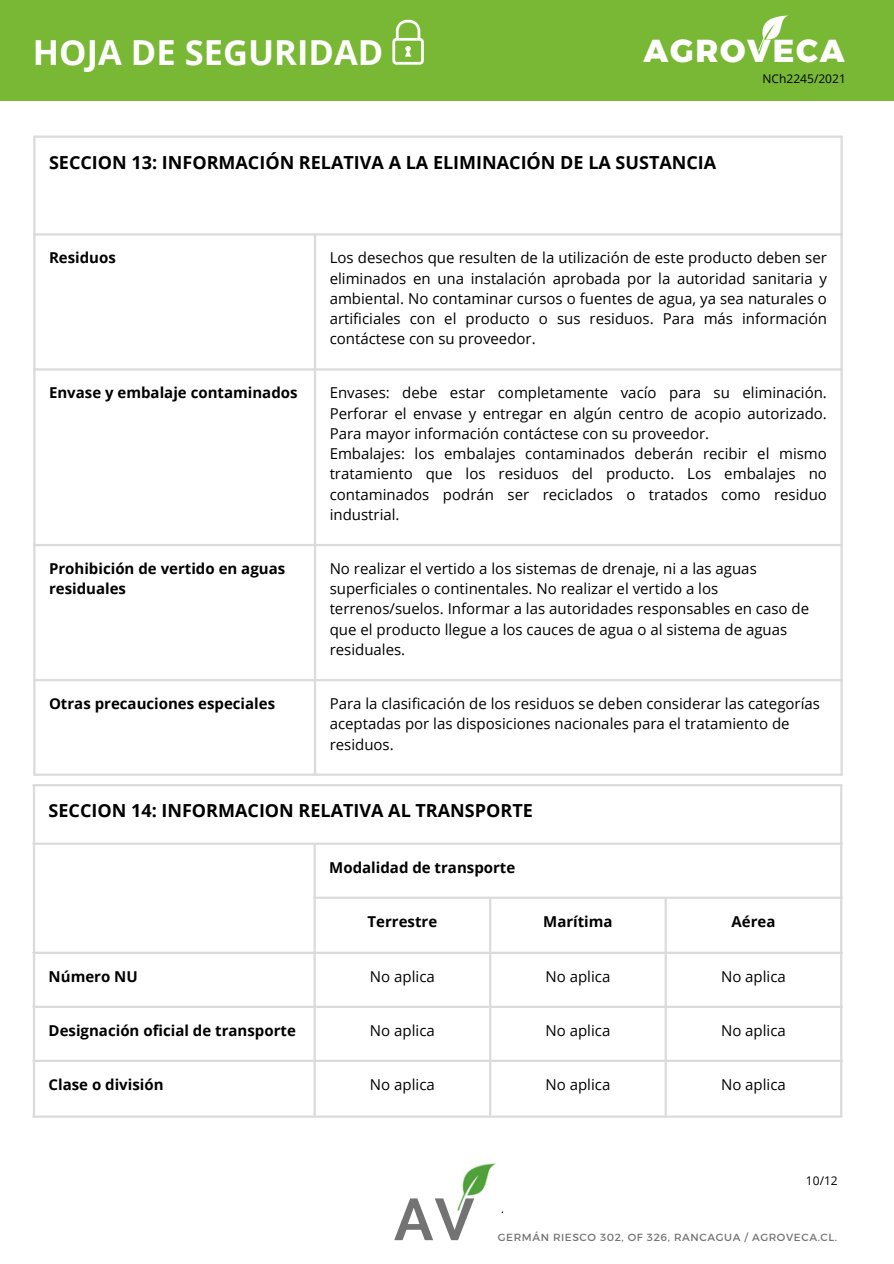
<style>
.page{position:relative;width:894px;height:1264px;background:#fff}
.page>*{position:absolute;margin:0;border:0;box-sizing:border-box;transform-origin:0 0}
.t1{font:700 58.8px "Raleway";color:#737373}
.t2{font:700 34.5px "Open Sans";color:#fff}
.t3{font:700 31.65px "Kief Montaser Extra";letter-spacing:.055em;color:#fff}
.t4{font:700 18px "Open Sans";color:#000}
.t5{font:15px/20.2px "Open Sans";color:#000;text-align:justify}
.t6{font:700 15px/20.2px "Open Sans";color:#000}
.t7{font:12px "Open Sans";color:#000}
.t8{font:10.5px "Kief Montaser Regular";letter-spacing:.055em;color:#737373}
</style>
<div class="page">
<hr style="left:33px;top:138px;width:2px;height:635px;background:#dbdbdb">
<hr style="left:314px;top:235px;width:2px;height:538px;background:#dbdbdb">
<hr style="left:840px;top:138px;width:2px;height:635px;background:#dbdbdb">
<hr style="left:33px;top:135px;width:809px;height:3px;background:#dbdbdb">
<hr style="left:33px;top:233px;width:809px;height:2px;background:#dbdbdb">
<hr style="left:33px;top:368px;width:809px;height:2px;background:#dbdbdb">
<hr style="left:33px;top:544px;width:809px;height:2px;background:#dbdbdb">
<hr style="left:33px;top:679px;width:809px;height:2px;background:#dbdbdb">
<hr style="left:33px;top:773px;width:809px;height:2px;background:#dbdbdb">
<div style="left:0;top:0;width:893px;height:101px;background:#78b834"></div>
<hr style="left:33px;top:786px;width:2px;height:329px;background:#dbdbdb">
<hr style="left:313px;top:844px;width:3px;height:271px;background:#dbdbdb">
<hr style="left:489px;top:898px;width:2px;height:217px;background:#dbdbdb">
<hr style="left:664px;top:898px;width:2px;height:217px;background:#dbdbdb">
<hr style="left:839px;top:786px;width:3px;height:329px;background:#dbdbdb">
<hr style="left:33px;top:784px;width:809px;height:2px;background:#dbdbdb">
<hr style="left:33px;top:842px;width:809px;height:2px;background:#dbdbdb">
<hr style="left:313px;top:896px;width:529px;height:2px;background:#dbdbdb">
<hr style="left:33px;top:951px;width:809px;height:2px;background:#dbdbdb">
<hr style="left:33px;top:1005px;width:809px;height:2px;background:#dbdbdb">
<hr style="left:33px;top:1059px;width:809px;height:2px;background:#dbdbdb">
<hr style="left:33px;top:1115px;width:809px;height:2px;background:#dbdbdb">
<img style="left:457px;top:1163px;width:39px;height:48px">
<svg style="left:758px;top:15px;width:30px;height:36px"></svg>
<svg style="left:392px;top:20px;width:31px;height:45px"></svg>
<p class="t2" style="left:33px;top:28px;width:352px">HOJA DE SEGURIDAD</p>
<p class="t3" style="left:643px;top:32px;width:202px">AGROVECA</p>
<h1 class="t7" style="left:762px;top:70px;width:85px">NCh2245/2021</h1>
<h2 class="t4" style="left:49px;top:149px;width:668px">SECCION 13: INFORMACIÓN RELATIVA A LA ELIMINACIÓN DE LA SUSTANCIA</h2>
<p class="t6" style="left:49px;top:247px;width:68px">Residuos</p>
<h2 class="t5" style="left:329px;top:247px;width:498px">Los desechos que resulten de la utilización de este producto deben ser eliminados en una instalación aprobada por la autoridad sanitaria y ambiental. No contaminar cursos o fuentes de agua, ya sea naturales o artificiales con el producto o sus residuos. Para más información contáctese con su proveedor.</h2>
<h3 class="t6" style="left:49px;top:382px;width:250px">Envase y embalaje contaminados</h3>
<p class="t5" style="left:329px;top:382px;width:498px">Envases: debe estar completamente vacío para su eliminación.<br>Perforar el envase y entregar en algún centro de acopio autorizado.<br>Para mayor información contáctese con su proveedor.</p>
<p class="t5" style="left:329px;top:443px;width:498px">Embalajes: los embalajes contaminados deberán recibir el mismo tratamiento que los residuos del producto. Los embalajes no contaminados podrán ser reciclados o tratados como residuo industrial.</p>
<p class="t6" style="left:49px;top:558px;width:238px">Prohibición de vertido en aguas residuales</p>
<p class="t5" style="left:329px;top:558px;width:481px;text-align:left">No realizar el vertido a los sistemas de drenaje, ni a las aguas superficiales o continentales. No realizar el vertido a los terrenos/suelos. Informar a las autoridades responsables en caso de que el producto llegue a los cauces de agua o al sistema de aguas residuales.</p>
<p class="t6" style="left:49px;top:693px;width:227px">Otras precauciones especiales</p>
<p class="t5" style="left:329px;top:693px;width:491px;text-align:left">Para la clasificación de los residuos se deben considerar las categorías aceptadas por las disposiciones nacionales para el tratamiento de residuos.</p>
<p class="t4" style="left:49px;top:798px;width:485px">SECCION 14: INFORMACION RELATIVA AL TRANSPORTE</p>
<p class="t6" style="left:329px;top:856px;width:187px">Modalidad de transporte</p>
<p class="t6" style="left:367px;top:910px;width:71px">Terrestre</p>
<p class="t6" style="left:543px;top:910px;width:71px">Marítima</p>
<p class="t6" style="left:731px;top:910px;width:45px">Aérea</p>
<p class="t6" style="left:49px;top:965px;width:91px">Número NU</p>
<p class="t5" style="left:370px;top:965px;width:66px">No aplica</p>
<p class="t5" style="left:545px;top:965px;width:66px">No aplica</p>
<p class="t5" style="left:720px;top:965px;width:66px">No aplica</p>
<p class="t6" style="left:49px;top:1019px;width:249px">Designación oficial de transporte</p>
<p class="t5" style="left:370px;top:1019px;width:66px">No aplica</p>
<p class="t5" style="left:545px;top:1019px;width:66px">No aplica</p>
<p class="t5" style="left:720px;top:1019px;width:66px">No aplica</p>
<p class="t6" style="left:49px;top:1073px;width:116px">Clase o división</p>
<p class="t5" style="left:370px;top:1073px;width:66px">No aplica</p>
<p class="t5" style="left:545px;top:1073px;width:66px">No aplica</p>
<p class="t5" style="left:720px;top:1073px;width:66px">No aplica</p>
<h3 class="t7" style="left:805px;top:1172px;width:33px">10/12</h3>
<p class="t1" style="left:394px;top:1184px;width:82px">AV</p>
<p class="t8" style="left:497px;top:1231px;width:340px">GERMÁN RIESCO 302, OF 326, RANCAGUA / AGROVECA.CL.</p>
</div>
